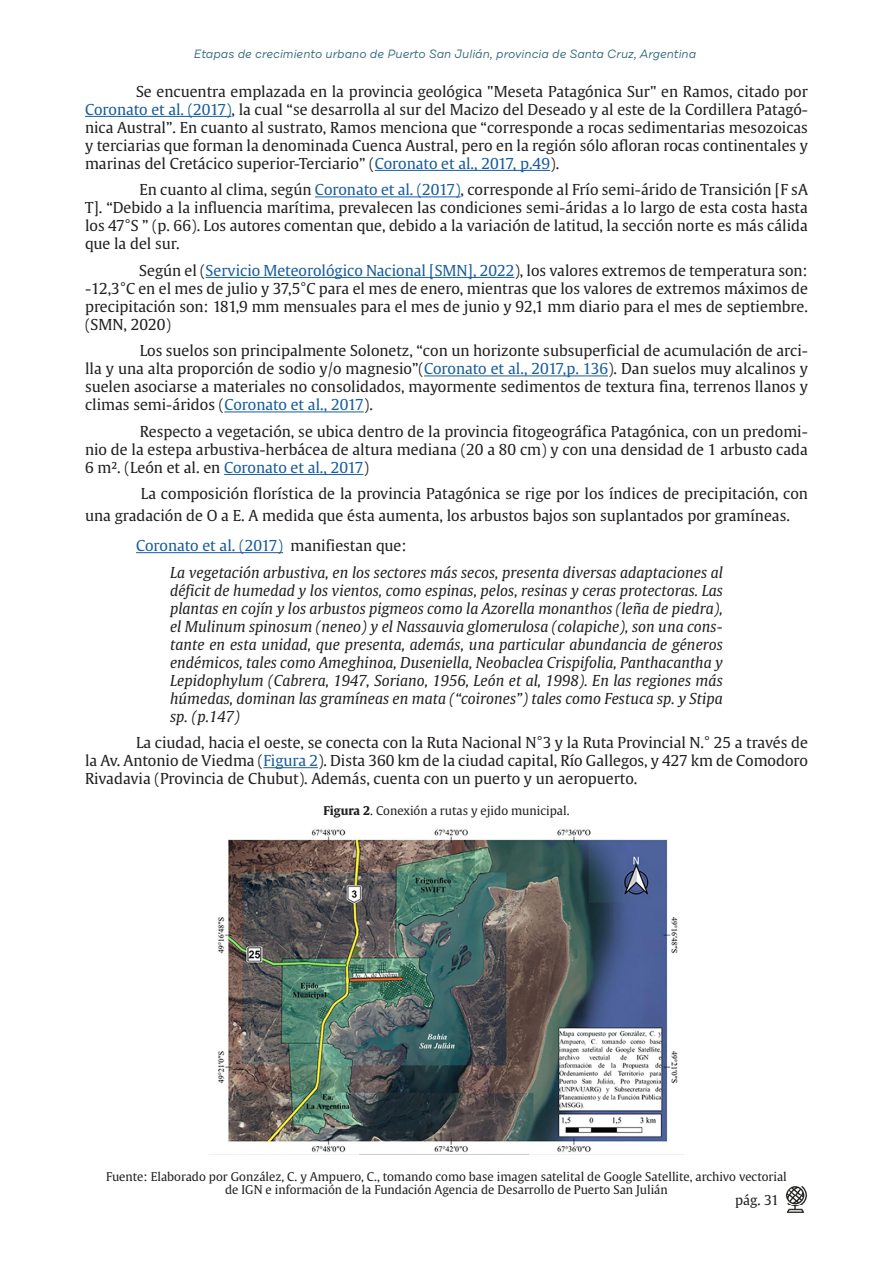
<style>
.page{position:relative;width:893px;height:1263px;background:#fff}
.page>*{position:absolute;margin:0;border:0;box-sizing:border-box;transform-origin:0 0}
.Parrafo{font:15px/18px "Gulliver";color:#231f20;text-align:justify}
.ParrafoCita{font:italic 15px/18px "Gulliver";color:#231f20;text-align:justify}
.Parrafo-2{font:15px "Gulliver";color:#175d9e}
.t1{font:13.5px "Gulliver";color:#231f20}
.Epigrafe{font:12px "Gulliver";color:#231f20}
.t2{font:italic 12px "Draft B";color:#30667b}
.s1{color:#175d9e}
.s2{color:#231f20}
.s3{font-weight:700}
</style>
<div class="page">
<img style="left:786px;top:1186px;width:21px;height:27px">
<hr style="left:85px;top:116px;width:147px;height:1px;background:#175d9e">
<hr style="left:375px;top:170px;width:175px;height:1px;background:#175d9e">
<hr style="left:315px;top:197px;width:146px;height:1px;background:#175d9e">
<hr style="left:206px;top:277px;width:308px;height:1px;background:#175d9e">
<hr style="left:424px;top:376px;width:184px;height:1px;background:#175d9e">
<hr style="left:224px;top:412px;width:140px;height:1px;background:#175d9e">
<hr style="left:224px;top:474px;width:139px;height:1px;background:#175d9e">
<hr style="left:136px;top:552px;width:147px;height:1px;background:#175d9e">
<hr style="left:263px;top:767px;width:55px;height:1px;background:#175d9e">
<img style="left:209px;top:829px;width:475px;height:326px">
<p class="t2" style="left:194px;top:46px;width:504px">Etapas de crecimiento urbano de Puerto San Julián, provincia de Santa Cruz, Argentina</p>
<p class="Parrafo" style="left:85px;top:82px;width:724px;text-indent:51px">Se encuentra emplazada en la provincia geológica "Meseta Patagónica Sur" en Ramos, citado por <span class="s1">Coronato et al. (2017)</span>, la cual “se desarrolla al sur del Macizo del Deseado y al este de la Cordillera Patagó&shy;nica Austral”. En cuanto al sustrato, Ramos menciona que “corresponde a rocas sedimentarias mesozoicas y terciarias que forman la denominada Cuenca Austral, pero en la región sólo afloran rocas continentales y marinas del Cretácico superior-Terciario” (<span class="s1">Coronato et al., 2017, p.49</span>).</p>
<p class="Parrafo" style="left:85px;top:181px;width:724px;text-indent:54px">En cuanto al clima, según <span class="s1">Coronato et al. (2017)</span>, corresponde al Frío semi-árido de Transición [F sA T]. “Debido a la influencia marítima, prevalecen las condiciones semi-áridas a lo largo de esta costa hasta los 47°S ” (p. 66). Los autores comentan que, debido a la variación de latitud, la sección norte es más cálida que la del sur.</p>
<p class="Parrafo" style="left:85px;top:261px;width:724px;text-indent:54px">Según el (<span class="s1">Servicio Meteorológico Nacional [SMN], 2022</span>), los valores extremos de temperatura son: -12,3°C en el mes de julio y 37,5°C para el mes de enero, mientras que los valores de extremos máximos de precipitación son: 181,9 mm mensuales para el mes de junio y 92,1 mm diario para el mes de septiembre. (SMN, 2020)</p>
<p class="Parrafo" style="left:85px;top:342px;width:724px;text-indent:55px">Los suelos son principalmente Solonetz, “con un horizonte subsuperficial de acumulación de arci&shy;lla y una alta proporción de sodio y/o magnesio”(<span class="s1">Coronato et al., 2017,p. 136</span>). Dan suelos muy alcalinos y suelen asociarse a materiales no consolidados, mayormente sedimentos de textura fina, terrenos llanos y climas semi-áridos (<span class="s1">Coronato et al., 2017</span>).</p>
<p class="Parrafo" style="left:85px;top:422px;width:724px;text-indent:55px">Respecto a vegetación, se ubica dentro de la provincia fitogeográfica Patagónica, con un predomi&shy;nio de la estepa arbustiva-herbácea de altura mediana (20 a 80 cm) y con una densidad de 1 arbusto cada 6 m². (León et al. en <span class="s1">Coronato et al., 2017</span>)</p>
<p class="Parrafo" style="left:85px;top:483px;width:724px;line-height:21.6px;text-indent:56px">La composición florística de la provincia Patagónica se rige por los índices de precipitación, con una gradación de O a E. A medida que ésta aumenta, los arbustos bajos son suplantados por gramíneas.</p>
<p class="Parrafo-2" style="left:136px;top:536px;width:272px">Coronato et al. (2017) <span class="s2">manifiestan que:</span></p>
<p class="ParrafoCita" style="left:170px;top:563px;width:554px">La vegetación arbustiva, en los sectores más secos, presenta diversas adaptaciones al déficit de humedad y los vientos, como espinas, pelos, resinas y ceras protectoras. Las plantas en cojín y los arbustos pigmeos como la Azorella monanthos (leña de piedra), el Mulinum spinosum (neneo) y el Nassauvia glomerulosa (colapiche), son una cons&shy;tante en esta unidad, que presenta, además, una particular abundancia de géneros endémicos, tales como Ameghinoa, Duseniella, Neobaclea Crispifolia, Panthacantha y Lepidophylum (Cabrera, 1947, Soriano, 1956, León et al, 1998). En las regiones más húmedas, dominan las gramíneas en mata (“coirones”) tales como Festuca sp. y Stipa sp. (p.147)</p>
<p class="Parrafo" style="left:85px;top:734px;width:724px;text-indent:51px">La ciudad, hacia el oeste, se conecta con la Ruta Nacional N°3 y la Ruta Provincial N.° 25 a través de la Av. Antonio de Viedma (<span class="s1">Figura 2</span>). Dista 360 km de la ciudad capital, Río Gallegos, y 427 km de Comodoro Rivadavia (Provincia de Chubut). Además, cuenta con un puerto y un aeropuerto.</p>
<p class="Epigrafe" style="left:323px;top:803px;width:248px"><span class="s3">Figura 2</span>. Conexión a rutas y ejido municipal.</p>
<p class="Epigrafe" style="left:106px;top:1169px;width:682px">Fuente: Elaborado por González, C. y Ampuero, C., tomando como base imagen satelital de Google Satellite, archivo vectorial</p>
<p class="Epigrafe" style="left:225px;top:1182px;width:444px">de IGN e información de la Fundación Agencia de Desarrollo de Puerto San Julián</p>
<p class="t1" style="left:735px;top:1191px;width:45px">pág. 31</p>
</div>
